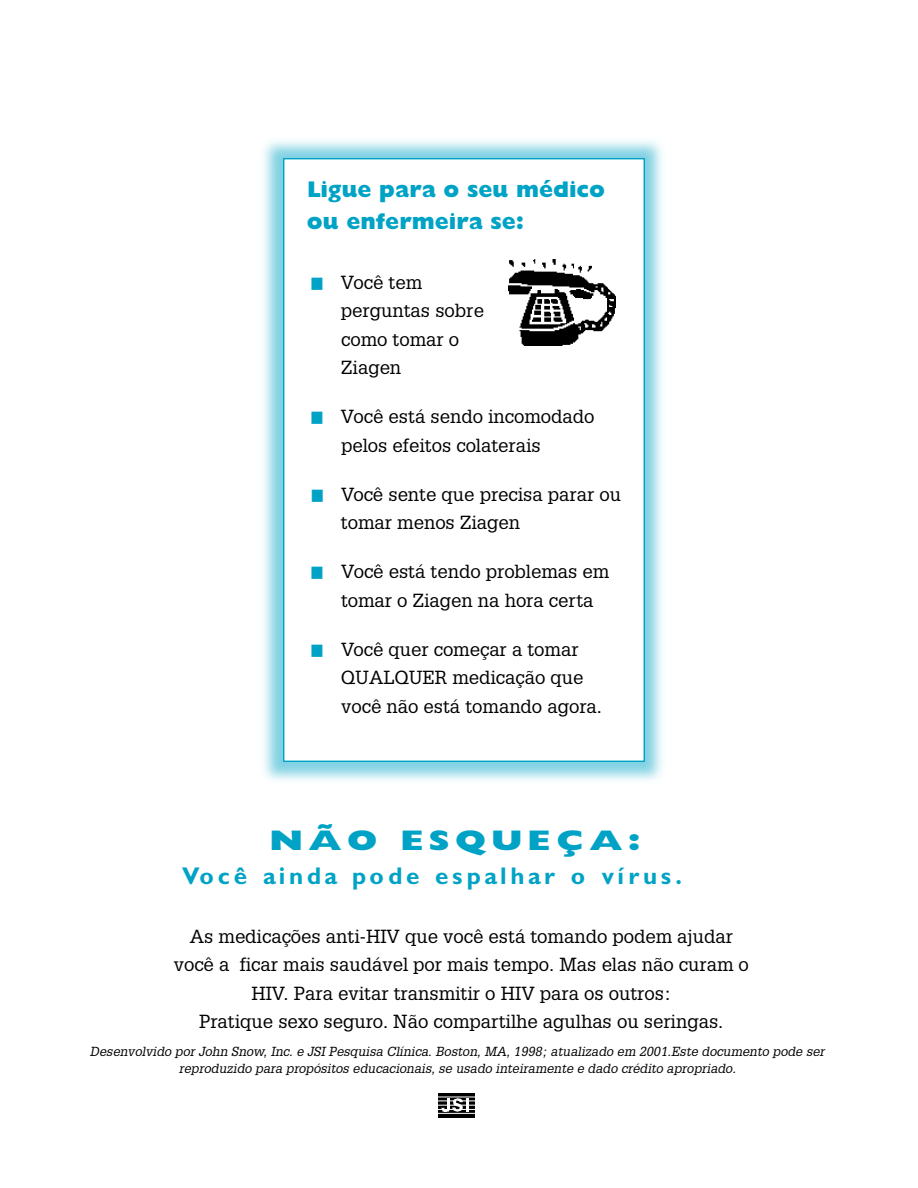
<style>
.page{position:relative;width:918px;height:1188px;background:#fff}
.page>*{position:absolute;margin:0;border:0;box-sizing:border-box;transform-origin:0 0}
.t1{font:800 28.5px "Gill Sans";letter-spacing:.135em;color:#00a3c5;scale:1.3 1}
.t2{font:700 24.15px "Gill Sans";letter-spacing:.22em;color:#00a3c5}
.t3{font:800 22.8px/32.7px "Gill Sans";color:#00a3c5}
.t4{font:18.6px/28.5px "Glypha";color:#000}
.t5{font:italic 12.9px/17.1px "Glypha";color:#000;text-align:center}
.s1{font-size:34.2px;color:#00a3c5}
</style>
<div class="page">
<img style="left:263px;top:140px;width:400px;height:640px">
<img style="left:284px;top:158px;width:360px;height:604px">
<div style="left:504px;top:256px;width:115px;height:115px;background:#fff"></div>
<img style="left:508px;top:260px;width:107px;height:85px">
<div style="left:439px;top:1093px;width:36px;height:24px;background:linear-gradient(to right,#000,#000)"></div>
<hr style="left:439px;top:1097px;width:36px;height:1px;background:#fff">
<hr style="left:439px;top:1113px;width:36px;height:1px;background:#fff">
<svg style="left:439px;top:1098px;width:36px;height:14px"></svg>
<p class="t3" style="left:307px;top:175px;width:300px">Ligue para o seu médico ou enfermeira se:</p>
<p class="t4" style="left:341px;top:268px;width:145px;text-indent:-34px"><span class="s1">•</span> Você tem perguntas sobre como tomar o<br>Ziagen</p>
<p class="t4" style="left:341px;top:402px;width:255px;text-indent:-34px"><span class="s1">•</span> Você está sendo incomodado pelos efeitos colaterais</p>
<p class="t4" style="left:341px;top:480px;width:282px;text-indent:-34px"><span class="s1">•</span> Você sente que precisa parar ou tomar menos Ziagen</p>
<p class="t4" style="left:341px;top:557px;width:270px;text-indent:-34px"><span class="s1">•</span> Você está tendo problemas em tomar o Ziagen na hora certa</p>
<p class="t4" style="left:341px;top:635px;width:262px;text-indent:-34px"><span class="s1">•</span> Você quer começar a tomar<br>QUALQUER medicação que você não está tomando agora.</p>
<h1 class="t1" style="left:269px;top:830px;width:288px">NÃO ESQUEÇA:</h1>
<p class="t2" style="left:182px;top:868px;width:500px">Você ainda pode espalhar o vírus.</p>
<p class="t4" style="left:174px;top:922px;width:577px;text-align:center">As medicações anti-HIV que você está tomando podem ajudar você a ficar mais saudável por mais tempo. Mas elas não curam o HIV. Para evitar transmitir o HIV para os outros:<br>Pratique sexo seguro. Não compartilhe agulhas ou seringas.</p>
<p class="t5" style="left:90px;top:1043px;width:736px">Desenvolvido por John Snow, Inc. e JSI Pesquisa Clínica. Boston, MA, 1998; atualizado em 2001.Este documento pode ser reproduzido para propósitos educacionais, se usado inteiramente e dado crédito apropriado.</p>
</div>
